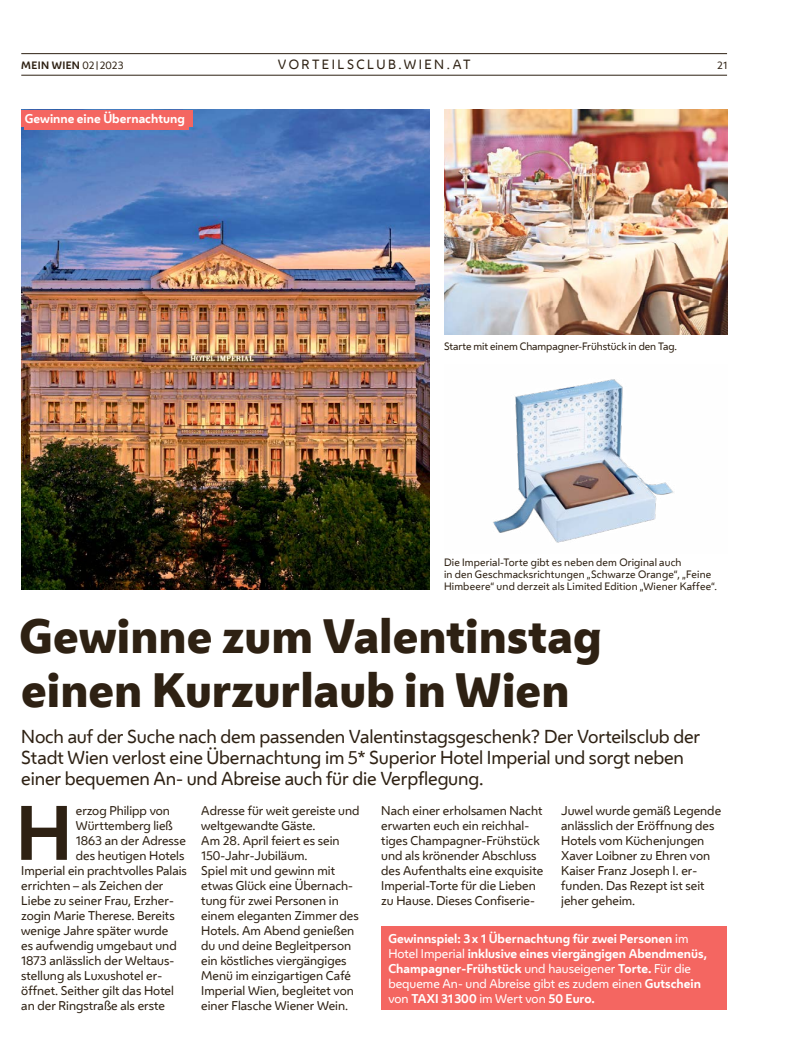
<style>
.page{position:relative;width:798px;height:1063px;background:#fff}
.page>*{position:absolute;margin:0;border:0;box-sizing:border-box;transform-origin:0 0}
.FT_FT_Initial4{font:700 71.88px "Wiener Melange";color:#2e2113}
.HL_Header_36pt{font:800 45px/54px "Wiener Melange";color:#2e2113}
.HL_Header_36pt-2{font:17.5px/21px "Wiener Melange";letter-spacing:-.01em;color:#2e2113}
.t1{font:12.5px "Wiener Melange";color:#2e2113}
.FT_FT{font:11.88px/15px "Wiener Melange";color:#2e2113}
.FT_FT_Initial4-2{font:11.88px/15px "Wiener Melange";color:#2e2113}
.Spalte_Infobox_VC_hinterlegt_GEWINN_Rot{font:700 11.88px/15px "Wiener Melange";color:#fff}
.FT_Bildunterschrift{font:10px/12px "Wiener Melange";letter-spacing:.01em;color:#2e2113}
.t2{font:700 10px "Wiener Melange";letter-spacing:.035em;color:#2e2113}
.s1{font-weight:400}
.s2{font-weight:400;font-size:7.5px}
</style>
<div class="page">
<hr style="left:21px;top:75px;width:705px;height:1px;background:#2e2113">
<hr style="left:21px;top:53px;width:705px;height:1px;background:#2e2113">
<img style="left:21px;top:110px;width:408px;height:480px">
<img style="left:444px;top:110px;width:282px;height:225px">
<img style="left:493px;top:379px;width:181px;height:164px">
<div style="left:381px;top:926px;width:345px;height:84px;background:#f46661"></div>
<div style="left:21px;top:110px;width:171px;height:16px;background:#f46661"></div>
<div style="left:25px;top:110px;width:164px;height:19px;background:#f46661"></div>
<p class="t2" style="left:21px;top:57px;width:104px">MEIN WIEN <span class="s1">02</span><span class="s2">|</span><span class="s1">2023</span></p>
<p class="t1" style="left:278px;top:55px;width:22px">Vorteilsclub</p>
<p class="t1" style="left:398px;top:55px;width:16px">.wie</p>
<p class="t1" style="left:434px;top:55px;width:29px">n.at</p>
<p class="FT_Bildunterschrift" style="left:716px;top:59px;width:11px">21</p>
<p class="Spalte_Infobox_VC_hinterlegt_GEWINN_Rot" style="left:25px;top:110px;width:161px">Gewinne eine Übernachtung</p>
<p class="FT_Bildunterschrift" style="left:444px;top:340px;width:234px">Starte mit einem Champagner-Frühstück in den Tag.</p>
<p class="FT_Bildunterschrift" style="left:444px;top:556px;width:274px">Die Imperial-Torte gibt es neben dem Original auch<br>in den Geschmacksrichtungen „Schwarze Orange“, „Feine<br>Himbeere“ und derzeit als Limited Edition „Wiener Kaffee“.</p>
<h1 class="HL_Header_36pt" style="left:19px;top:609px;width:583px">Gewinne zum Valentinstag einen Kurzurlaub in Wien</h1>
<h1 class="HL_Header_36pt-2" style="left:21px;top:725px;width:680px">Noch auf der Suche nach dem passenden Valentinstagsgeschenk? Der Vorteilsclub der<br>Stadt Wien verlost eine Übernachtung im 5* Superior Hotel Imperial und sorgt neben einer bequemen An- und Abreise auch für die Verpflegung.</h1>
<p class="FT_FT_Initial4" style="left:16px;top:773px;width:58px">H</p>
<p class="FT_FT_Initial4-2" style="left:76px;top:802px;width:95px">erzog Philipp von</p>
<p class="FT_FT_Initial4-2" style="left:76px;top:817px;width:98px">Württemberg ließ</p>
<p class="FT_FT_Initial4-2" style="left:76px;top:832px;width:111px">1863 an der Adresse</p>
<p class="FT_FT_Initial4-2" style="left:76px;top:847px;width:110px">des heutigen Hotels</p>
<p class="FT_FT_Initial4-2" style="left:21px;top:862px;width:167px">Imperial ein prachtvolles Palais</p>
<p class="FT_FT_Initial4-2" style="left:21px;top:877px;width:144px">errichten – als Zeichen der</p>
<p class="FT_FT_Initial4-2" style="left:21px;top:892px;width:153px">Liebe zu seiner Frau, Erzher-</p>
<p class="FT_FT_Initial4-2" style="left:21px;top:907px;width:155px">zogin Marie Therese. Bereits</p>
<p class="FT_FT_Initial4-2" style="left:21px;top:922px;width:149px">wenige Jahre später wurde</p>
<p class="FT_FT_Initial4-2" style="left:21px;top:937px;width:157px">es aufwendig umgebaut und</p>
<p class="FT_FT_Initial4-2" style="left:21px;top:952px;width:154px">1873 anlässlich der Weltaus-</p>
<p class="FT_FT_Initial4-2" style="left:21px;top:967px;width:142px">stellung als Luxushotel er-</p>
<p class="FT_FT_Initial4-2" style="left:21px;top:982px;width:154px">öffnet. Seither gilt das Hotel</p>
<p class="FT_FT_Initial4-2" style="left:21px;top:997px;width:145px">an der Ringstraße als erste</p>
<p class="FT_FT_Initial4-2" style="left:201px;top:802px;width:160px">Adresse für weit gereiste und weltgewandte Gäste.<br>Am 28. April feiert es sein<br>150-Jahr-Jubiläum.</p>
<p class="FT_FT" style="left:201px;top:862px;width:159px">Spiel mit und gewinn mit etwas Glück eine Übernach&shy;tung für zwei Personen in einem eleganten Zimmer des<br>Hotels. Am Abend genießen du und deine Begleitperson ein köstliches viergängiges<br>Menü im einzigartigen Café<br>Imperial Wien, begleitet von einer Flasche Wiener Wein.</p>
<p class="FT_FT" style="left:381px;top:802px;width:163px">Nach einer erholsamen Nacht erwarten euch ein reichhal&shy;tiges Champagner-Frühstück und als krönender Abschluss des Aufenthalts eine exquisite<br>Imperial-Torte für die Lieben zu Hause. Dieses Confiserie-</p>
<p class="FT_FT" style="left:561px;top:802px;width:161px">Juwel wurde gemäß Legende anlässlich der Eröffnung des<br>Hotels vom Küchenjungen<br>Xaver Loibner zu Ehren von<br>Kaiser Franz Joseph I. er&shy;funden. Das Rezept ist seit jeher geheim.</p>
<p class="Spalte_Infobox_VC_hinterlegt_GEWINN_Rot" style="left:388px;top:930px;width:320px">Gewinnspiel: 3x 1 Übernachtung für zwei Personen <span class="s1">im Hotel Imperial</span> inklusive eines viergängigen Abendmenüs, Champagner-Frühstück <span class="s1">und hauseigener</span> Torte. <span class="s1">Für die bequeme An- und Abreise gibt es zudem einen</span> Gutschein <span class="s1">von</span> TAXI 31300 <span class="s1">im Wert von</span> 50 Euro.</p>
</div>
